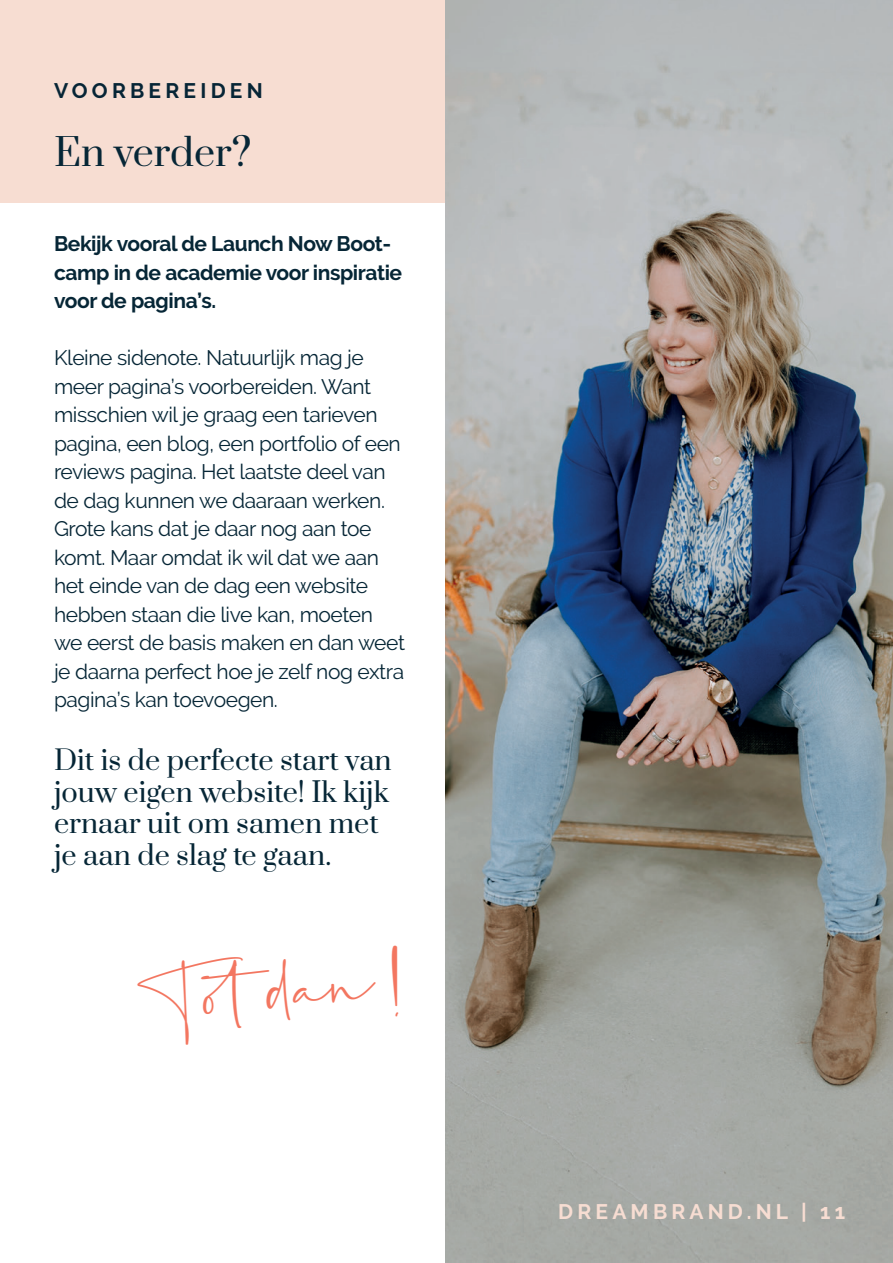
<style>
.page{position:relative;width:893px;height:1263px;background:#fff}
.page>*{position:absolute;margin:0;border:0;box-sizing:border-box;transform-origin:0 0}
.t1{font:41.55px "La Paloma";color:#f37660}
.t2{font:37.5px "Prata";color:#062636}
.t3{font:27px/31.5px "Prata";color:#062636}
.t4{font:21px/28.5px "Raleway";letter-spacing:-.02em;color:#062636}
.t5{font:700 21px/28.5px "Raleway";letter-spacing:-.02em;color:#062636}
.t6{font:700 21px "Raleway";letter-spacing:.2em;color:#f7ddd2}
.t7{font:700 21px "Raleway";letter-spacing:.2em;color:#072536}
</style>
<div class="page">
<div style="left:0;top:0;width:817px;height:202px;background:#f7ddd2"></div>
<img style="left:446px;top:0;width:447px;height:1263px">
<p class="t7" style="left:54px;top:79px;width:210px">VOORBEREIDEN</p>
<h2 class="t2" style="left:54px;top:121px;width:199px">En verder?</h2>
<p class="t5" style="left:54px;top:230px;width:350px">Bekijk vooral de Launch Now Boot&shy;camp in de academie voor inspiratie voor de pagina’s.</p>
<p class="t4" style="left:54px;top:343px;width:353px">Kleine sidenote. Natuurlijk mag je meer pagina’s voorbereiden. Want misschien wil je graag een tarieven pagina, een blog, een portfolio of een reviews pagina. Het laatste deel van de dag kunnen we daaraan werken.<br>Grote kans dat je daar nog aan toe komt. Maar omdat ik wil dat we aan het einde van de dag een website hebben staan die live kan, moeten we eerst de basis maken en dan weet je daarna perfect hoe je zelf nog extra pagina’s kan toevoegen.</p>
<p class="t3" style="left:54px;top:743px;width:339px">Dit is de perfecte start van jouw eigen website! Ik kijk ernaar uit om samen met je aan de slag te gaan.</p>
<h1 class="t1" style="left:137px;top:981px;width:283px;rotate:-6deg">Tot dan!</h1>
<p class="t6" style="left:558px;top:1200px;width:289px">DREAMBRAND.NL | 11</p>
</div>
